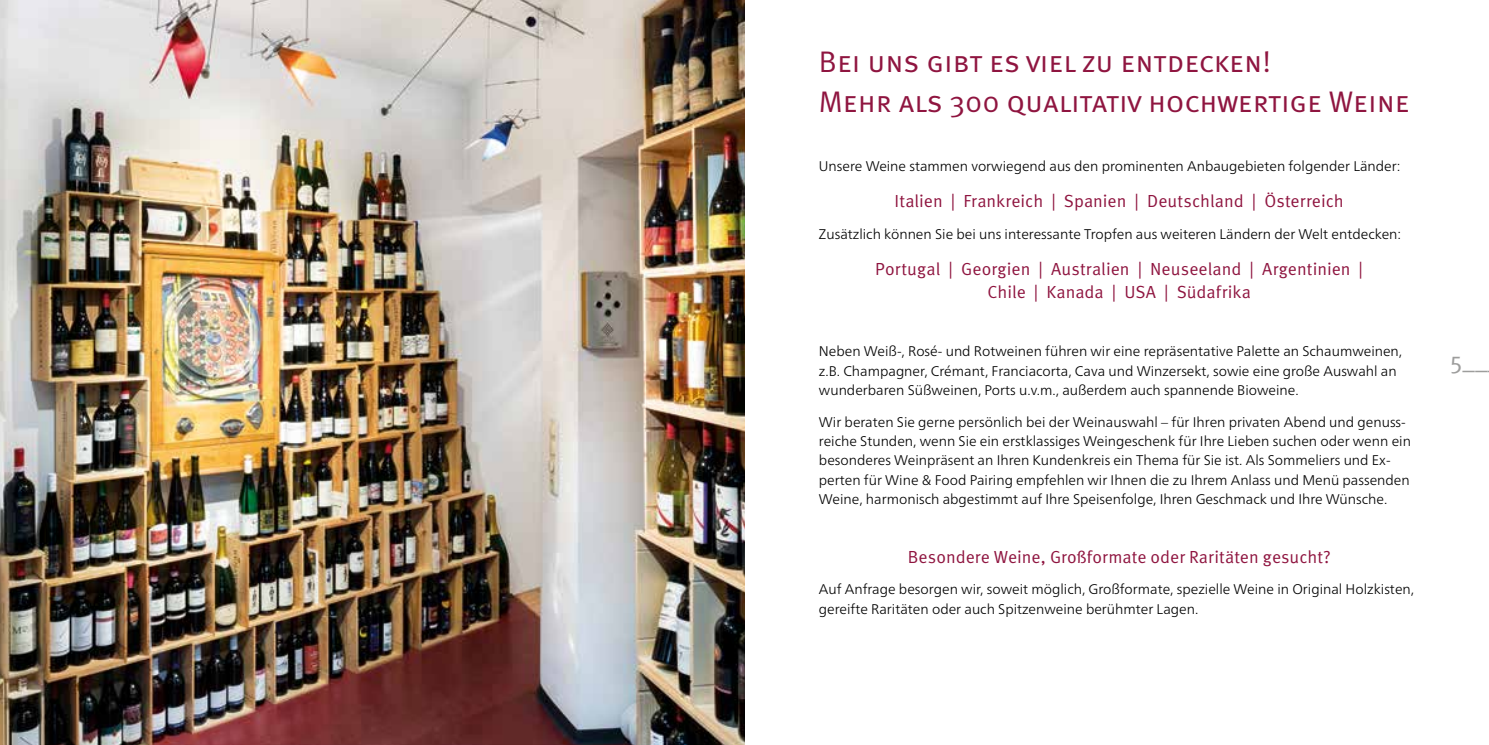
<style>
.page{position:relative;width:1489px;height:745px;background:#fff}
.page>*{position:absolute;margin:0;border:0;box-sizing:border-box;transform-origin:0 0}
.t1{font:29.75px/40.2px "Meta Pro Norm";letter-spacing:-.005em;color:#8f1540}
.t2{font:24.5px "Meta Pro Norm";color:#9d9d9c}
.t3{font:17.5px/23.6px "Meta Pro Norm";color:#8f1540;text-align:center}
.t4{font:300 14px/19.2px "Frutiger Neue LT Pro";color:#000}
</style>
<div class="page">
<img style="left:0;top:0;width:744px;height:744px">
<h1 class="t1" style="left:819px;top:40px;width:592px">Bei uns gibt es viel zu entdecken!<br>Mehr als 300 qualitativ hochwertige Weine</h1>
<p class="t4" style="left:819px;top:156px;width:583px">Unsere Weine stammen vorwiegend aus den prominenten Anbaugebieten folgender Länder:</p>
<p class="t3" style="left:894px;top:188px;width:451px">Italien | Frankreich | Spanien | Deutschland | Österreich</p>
<p class="t4" style="left:819px;top:224px;width:583px">Zusätzlich können Sie bei uns interessante Tropfen aus weiteren Ländern der Welt entdecken:</p>
<p class="t3" style="left:875px;top:255px;width:489px">Portugal | Georgien | Australien | Neuseeland | Argentinien |<br>Chile | Kanada | USA | Südafrika</p>
<p class="t4" style="left:819px;top:341px;width:584px">Neben Weiß-, Rosé- und Rotweinen führen wir eine repräsentative Palette an Schaumweinen, z.B. Champagner, Crémant, Franciacorta, Cava und Winzersekt, sowie eine große Auswahl an wunderbaren Süßweinen, Ports u.v.m., außerdem auch spannende Bioweine.</p>
<p class="t4" style="left:819px;top:412px;width:593px">Wir beraten Sie gerne persönlich bei der Weinauswahl – für Ihren privaten Abend und genuss&shy;reiche Stunden, wenn Sie ein erstklassiges Weingeschenk für Ihre Lieben suchen oder wenn ein besonderes Weinpräsent an Ihren Kundenkreis ein Thema für Sie ist. Als Sommeliers und Ex&shy;perten für Wine &amp; Food Pairing empfehlen wir Ihnen die zu Ihrem Anlass und Menü passenden Weine, harmonisch abgestimmt auf Ihre Speisenfolge, Ihren Geschmack und Ihre Wünsche.</p>
<p class="t3" style="left:907px;top:543px;width:424px">Besondere Weine, Großformate oder Raritäten gesucht?</p>
<p class="t4" style="left:819px;top:579px;width:596px">Auf Anfrage besorgen wir, soweit möglich, Großformate, spezielle Weine in Original Holzkisten, gereifte Raritäten oder auch Spitzenweine berühmter Lagen.</p>
<h2 class="t2" style="left:1449px;top:341px;width:39px">5__</h2>
</div>
